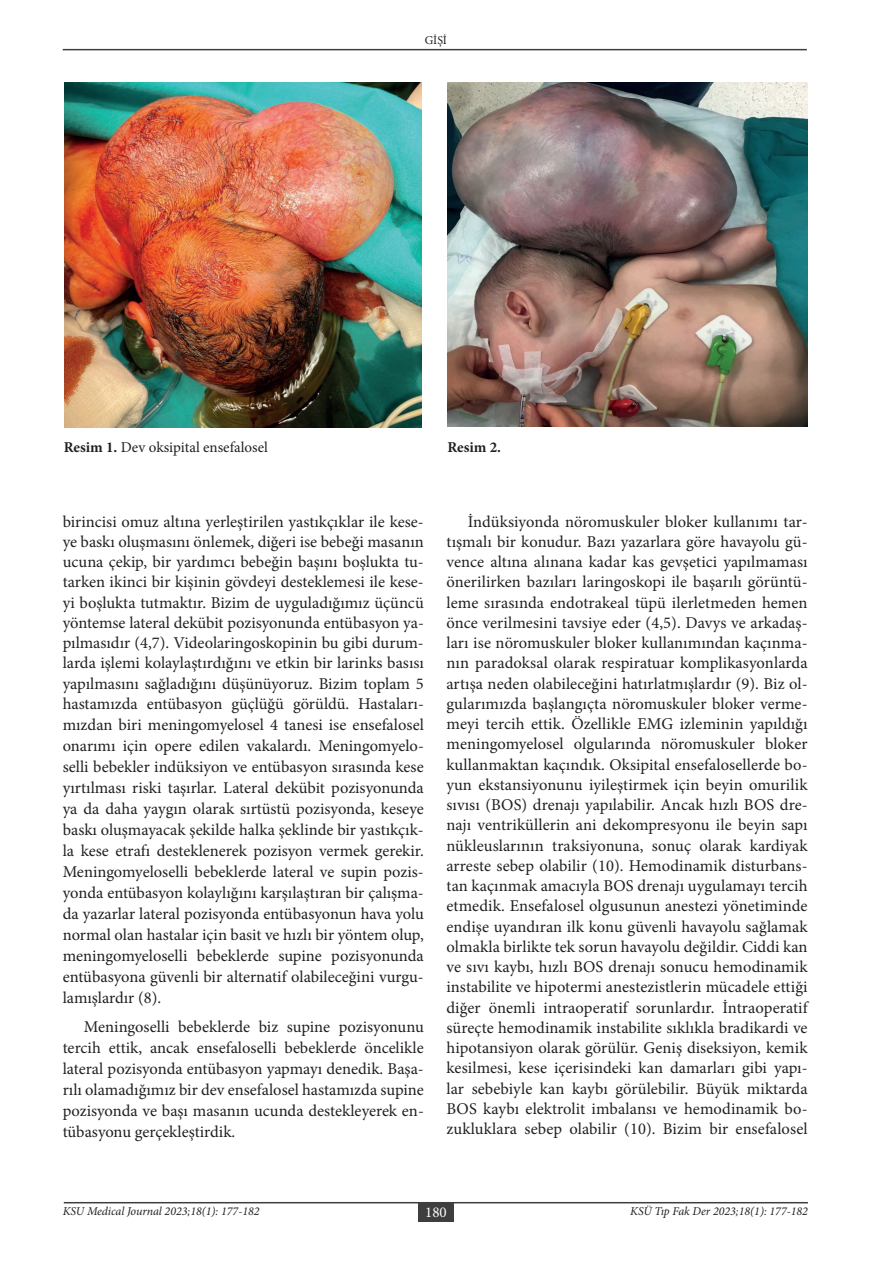
<style>
.page{position:relative;width:893px;height:1263px;background:#fff}
.page>*{position:absolute;margin:0;border:0;box-sizing:border-box;transform-origin:0 0}
.t1{font:16.5px/20.2px "Minion Pro";color:#231f20;text-align:justify}
.t2{font:15px "Minion Pro";color:#231f20}
.t3{font:700 15px "Minion Pro";color:#231f20}
.t4{font:15px "Minion Pro";color:#fff}
.t5{font:italic 12px "Minion Pro";color:#231f20}
.t6{font:12px "Minion Pro";color:#231f20}
.s1{font-weight:700}
</style>
<div class="page">
<hr style="left:63px;top:49px;width:744px;height:1px;background:#3e3e3f">
<hr style="left:64px;top:1202px;width:744px;height:1px;background:#3e3e3f">
<div style="left:418px;top:1203px;width:35px;height:19px;background:#3e3e3f"></div>
<img style="left:65px;top:82px;width:357px;height:345px">
<img style="left:448px;top:82px;width:360px;height:345px">
<p class="t6" style="left:425px;top:32px;width:24px">GİŞİ</p>
<p class="t2" style="left:64px;top:437px;width:206px"><span class="s1">Resim 1.</span> Dev oksipital ensefalosel</p>
<p class="t3" style="left:447px;top:436px;width:55px">Resim 2.</p>
<p class="t1" style="left:63px;top:511px;width:363px;line-height:20.7px">birincisi omuz altına yerleştirilen yastıkçıklar ile kese&shy;ye baskı oluşmasını önlemek, diğeri ise bebeği masanın ucuna çekip, bir yardımcı bebeğin başını boşlukta tu&shy;tarken ikinci bir kişinin gövdeyi desteklemesi ile kese&shy;yi boşlukta tutmaktır. Bizim de uyguladığımız üçüncü yöntemse lateral dekübit pozisyonunda entübasyon ya&shy;pılmasıdır (4,7). Videolaringoskopinin bu gibi durum&shy;larda işlemi kolaylaştırdığını ve etkin bir larinks basısı yapılmasını sağladığını düşünüyoruz. Bizim toplam 5 hastamızda entübasyon güçlüğü görüldü. Hastaları&shy;mızdan biri meningomyelosel 4 tanesi ise ensefalosel onarımı için opere edilen vakalardı. Meningomyelo&shy;selli bebekler indüksiyon ve entübasyon sırasında kese yırtılması riski taşırlar. Lateral dekübit pozisyonunda ya da daha yaygın olarak sırtüstü pozisyonda, keseye baskı oluşmayacak şekilde halka şeklinde bir yastıkçık&shy;la kese etrafı desteklenerek pozisyon vermek gerekir.<br>Meningomyeloselli bebeklerde lateral ve supin pozis&shy;yonda entübasyon kolaylığını karşılaştıran bir çalışma&shy;da yazarlar lateral pozisyonda entübasyonun hava yolu normal olan hastalar için basit ve hızlı bir yöntem olup, meningomyeloselli bebeklerde supine pozisyonunda entübasyona güvenli bir alternatif olabileceğini vurgu&shy;lamışlardır (8).</p>
<p class="t1" style="left:63px;top:1017px;width:363px;line-height:21px;text-indent:21px">Meningoselli bebeklerde biz supine pozisyonunu tercih ettik, ancak ensefaloselli bebeklerde öncelikle lateral pozisyonda entübasyon yapmayı denedik. Başa&shy;rılı olamadığımız bir dev ensefalosel hastamızda supine pozisyonda ve başı masanın ucunda destekleyerek en&shy;tübasyonu gerçekleştirdik.</p>
<p class="t1" style="left:446px;top:511px;width:363px;text-indent:21px">İndüksiyonda nöromuskuler bloker kullanımı tar&shy;tışmalı bir konudur. Bazı yazarlara göre havayolu gü&shy;vence altına alınana kadar kas gevşetici yapılmaması önerilirken bazıları laringoskopi ile başarılı görüntü&shy;leme sırasında endotrakeal tüpü ilerletmeden hemen önce verilmesini tavsiye eder (4,5). Davys ve arkadaş&shy;ları ise nöromuskuler bloker kullanımından kaçınma&shy;nın paradoksal olarak respiratuar komplikasyonlarda artışa neden olabileceğini hatırlatmışlardır (9). Biz ol&shy;gularımızda başlangıçta nöromuskuler bloker verme&shy;meyi tercih ettik. Özellikle EMG izleminin yapıldığı meningomyelosel olgularında nöromuskuler bloker kullanmaktan kaçındık. Oksipital ensefalosellerde bo&shy;yun ekstansiyonunu iyileştirmek için beyin omurilik sıvısı (BOS) drenajı yapılabilir. Ancak hızlı BOS dre&shy;najı ventriküllerin ani dekompresyonu ile beyin sapı nükleuslarının traksiyonuna, sonuç olarak kardiyak arreste sebep olabilir (10). Hemodinamik disturbans&shy;tan kaçınmak amacıyla BOS drenajı uygulamayı tercih etmedik. Ensefalosel olgusunun anestezi yönetiminde endişe uyandıran ilk konu güvenli havayolu sağlamak olmakla birlikte tek sorun havayolu değildir. Ciddi kan ve sıvı kaybı, hızlı BOS drenajı sonucu hemodinamik instabilite ve hipotermi anestezistlerin mücadele ettiği diğer önemli intraoperatif sorunlardır. İntraoperatif süreçte hemodinamik instabilite sıklıkla bradikardi ve hipotansiyon olarak görülür. Geniş diseksiyon, kemik kesilmesi, kese içerisindeki kan damarları gibi yapı&shy;lar sebebiyle kan kaybı görülebilir. Büyük miktarda BOS kaybı elektrolit imbalansı ve hemodinamik bo&shy;zukluklara sebep olabilir (10). Bizim bir ensefalosel</p>
<p class="t5" style="left:63px;top:1203px;width:198px">KSU Medical Journal 2023;18(1): 177-182</p>
<p class="t4" style="left:425px;top:1202px;width:23px">180</p>
<p class="t5" style="left:630px;top:1203px;width:179px">KSÜ Tıp Fak Der 2023;18(1): 177-182</p>
</div>
